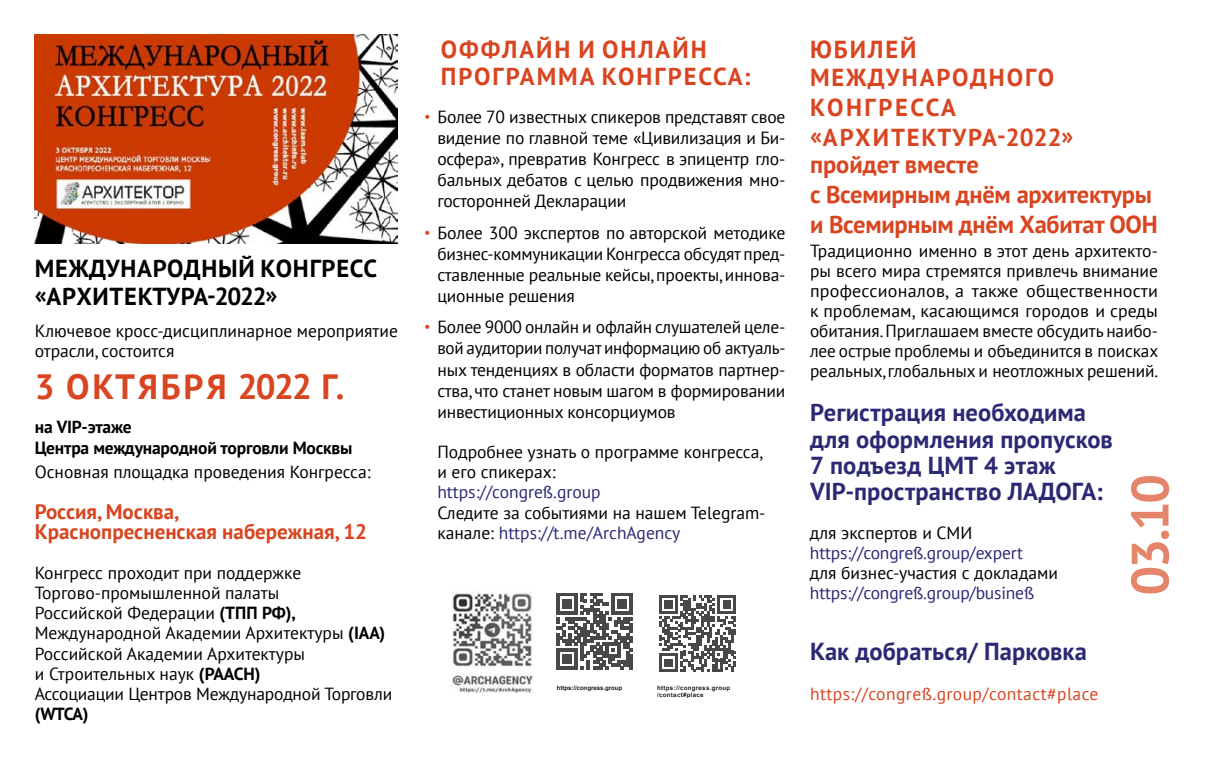
<style>
.page{position:relative;width:1208px;height:762px;background:#fff}
.page>*{position:absolute;margin:0;border:0;box-sizing:border-box;transform-origin:0 0}
.t1{font:700 52.5px "PT Sans";color:#e06a4d}
.t2{font:700 35px "PT Sans";letter-spacing:.08em;color:#d84520}
.t3{font:700 24.5px/26.2px "PT Sans";letter-spacing:.005em;color:#2c2974}
.t4{font:700 24.5px/29.4px "PT Sans";letter-spacing:.08em;color:#d84520}
.t5{font:700 24.5px/29.8px "PT Sans";letter-spacing:-.01em;color:#d84520}
.t6{font:700 24.5px/28.7px "PT Sans";letter-spacing:.03em;color:#000}
.t7{font:700 21px/20.1px "PT Sans";color:#d84520}
.t8{font:17.5px/20.1px "PT Sans";color:#000;text-align:justify}
.t9{font:17.5px "PT Sans";letter-spacing:-.01em;color:#2c2974}
.t10{font:700 17.5px/21px "PT Sans";letter-spacing:-.01em;color:#000}
.t11{font:17.5px "PT Sans";letter-spacing:.025em;color:#d84520}
.t12{font:700 6.12px/7px "Arial";letter-spacing:.05em;color:#000}
.t13{font:700 6.12px "Arial";letter-spacing:-.01em;color:#000}
.s1{font-weight:700}
.s2{font-family:"PT Root UI";color:#d84520}
.s3{color:#2c2974}
</style>
<div class="page">
<img style="left:34px;top:34px;width:364px;height:209px">
<img style="left:452px;top:591px;width:82px;height:101px">
<svg style="left:556px;top:593px;width:77px;height:76px"></svg>
<svg style="left:659px;top:595px;width:77px;height:76px"></svg>
<h3 class="t6" style="left:35px;top:253px;width:344px">МЕЖДУНАРОДНЫЙ КОНГРЕСС «АРХИТЕКТУРА-2022»</h3>
<p class="t8" style="left:35px;top:320px;width:365px">Ключевое кросс-дисциплинарное мероприятие отрасли, состоится</p>
<h2 class="t2" style="left:35px;top:363px;width:311px">3 ОКТЯБРЯ 2022 Г.</h2>
<p class="t10" style="left:35px;top:415px;width:319px">на VIP-этаже<br>Центра международной торговли Москвы</p>
<p class="t8" style="left:35px;top:461px;width:337px">Основная площадка проведения Конгресса:</p>
<p class="t7" style="left:35px;top:500px;width:334px">Россия, Москва,<br>Краснопресненская набережная, 12</p>
<p class="t8" style="left:35px;top:562px;width:359px;text-align:left">Конгресс проходит при поддержке Торгово-промышленной палаты<br>Российской Федерации <span class="s1">(ТПП РФ), </span>Международной Академии Архитектуры <span class="s1">(IAA)<br></span>Российской Академии Архитектуры<br>и Строительных наук <span class="s1">(РААСН)<br></span>Ассоциации Центров Международной Торговли</p>
<p class="t10" style="left:35px;top:702px;width:55px">(WTCA)</p>
<h3 class="t4" style="left:441px;top:36px;width:311px;line-height:26.2px">ОФФЛАЙН И ОНЛАЙН<br>ПРОГРАММА КОНГРЕССА:</h3>
<p class="t8" style="left:437px;top:106px;width:349px;line-height:21px;text-indent:-14px"><span class="s2">˘</span> Более 70 известных спикеров представят свое видение по главной теме «Цивилизация и Би&shy;осфера», превратив Конгресс в эпицентр гло&shy;бальных дебатов с целью продвижения мно&shy;госторонней Декларации</p>
<p class="t8" style="left:437px;top:222px;width:350px;line-height:21px;text-indent:-14px"><span class="s2">˘</span> Более 300 экспертов по авторской методике бизнес-коммуникации Конгресса обсудят пред&shy;ставленные реальные кейсы, проекты, иннова&shy;ционные решения</p>
<p class="t8" style="left:437px;top:316px;width:349px;line-height:21px;text-indent:-14px"><span class="s2">˘</span> Более 9000 онлайн и офлайн слушателей целе&shy;вой аудитории получат информацию об актуаль&shy;ных тенденциях в области форматов партнер&shy;ства, что станет новым шагом в формировании инвестиционных консорциумов</p>
<p class="t8" style="left:437px;top:441px;width:327px">Подробнее узнать о программе конгресса, и его спикерах:</p>
<p class="t9" style="left:437px;top:480px;width:165px">https://congress.group</p>
<p class="t8" style="left:437px;top:501px;width:330px">Следите за событиями на нашем Telegram&shy;канале: <span class="s3">https://t.me/ArchAgency</span></p>
<p class="t13" style="left:557px;top:683px;width:67px">https://congress.group</p>
<p class="t12" style="left:657px;top:683px;width:75px">https://congress.group /contact#place</p>
<h3 class="t4" style="left:810px;top:34px;width:265px">ЮБИЛЕЙ<br>МЕЖДУНАРОДНОГО<br>КОНГРЕССА «АРХИТЕКТУРА-2022»</h3>
<h3 class="t5" style="left:810px;top:149px;width:349px">пройдет вместе<br>с Всемирным днём архитектуры и Всемирным днём Хабитат ООН</h3>
<p class="t8" style="left:810px;top:240px;width:350px">Традиционно именно в этот день архитекто&shy;ры всего мира стремятся привлечь внимание профессионалов, а также общественности к проблемам, касающимся городов и среды обитания. Приглашаем вместе обсудить наибо&shy;лее острые проблемы и объединится в поисках реальных, глобальных и неотложных решений.</p>
<h3 class="t3" style="left:810px;top:399px;width:304px">Регистрация необходима для оформления пропусков<br>7 подъезд ЦМТ 4 этаж<br>VIP-пространство ЛАДОГА:</h3>
<p class="t8" style="left:810px;top:522px;width:164px">для экспертов и СМИ</p>
<p class="t9" style="left:810px;top:541px;width:214px">https://congress.group/expert</p>
<p class="t8" style="left:810px;top:562px;width:249px">для бизнес-участия с докладами</p>
<p class="t9" style="left:810px;top:581px;width:226px">https://congress.group/business</p>
<h3 class="t3" style="left:810px;top:637px;width:278px">Как добраться/ Парковка</h3>
<p class="t11" style="left:810px;top:682px;width:290px">https://congress.group/contact#place</p>
<h1 class="t1" style="left:1115px;top:595px;width:123px;rotate:-90deg">03.10</h1>
</div>
